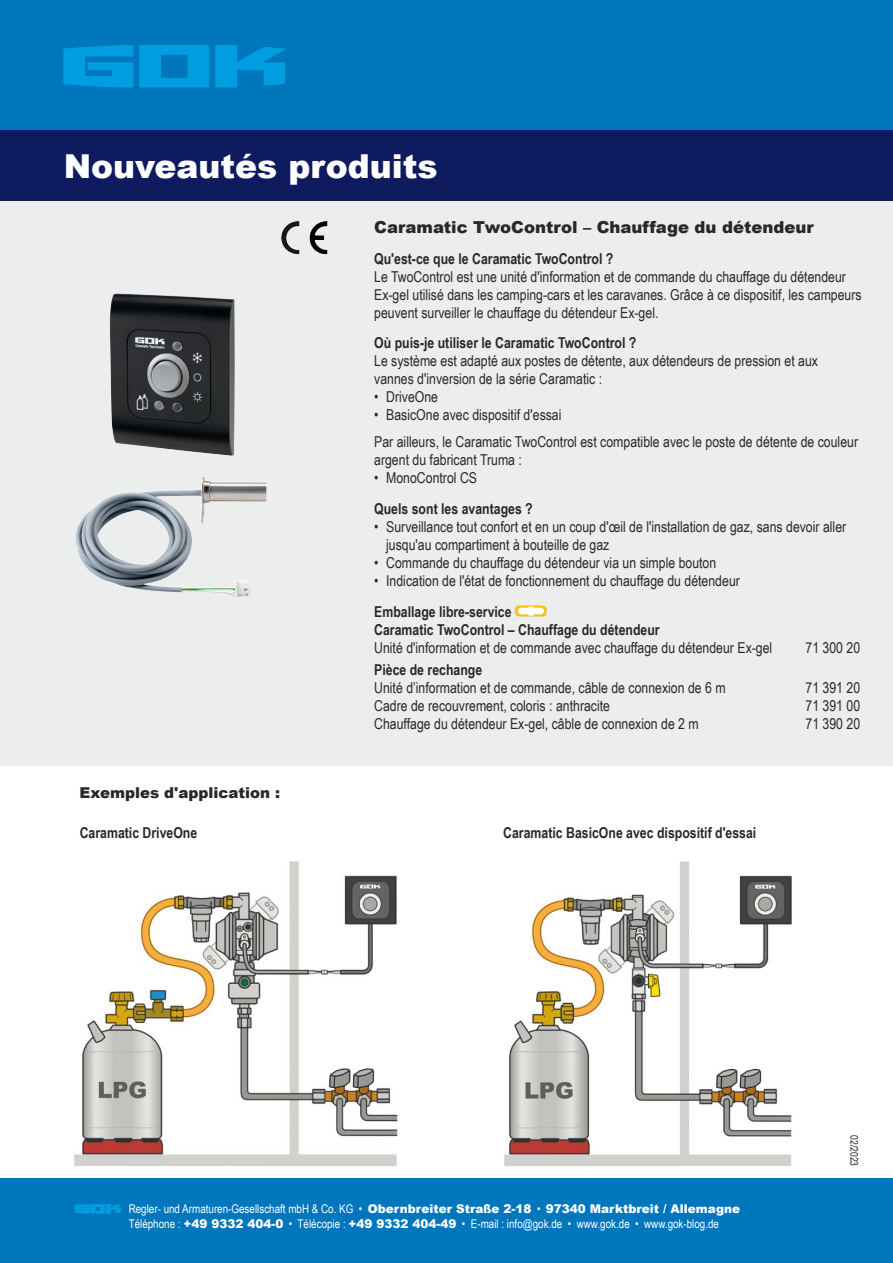
<style>
.page{position:relative;width:893px;height:1263px;background:#fff}
.page>*{position:absolute;margin:0;border:0;box-sizing:border-box;transform-origin:0 0}
.t1{font:900 33px "Arial";color:#fff}
.t2{font:900 16.5px "Arial";color:#282829}
.t3{font:15px/18px "Arial Narrow";color:#282829}
.t4{font:700 15px/18px "Arial Narrow";color:#282829}
.t5{font:900 15px "Arial";color:#282829}
.t6{font:12px "Arial Narrow";color:#fff}
.t7{font:900 12px "Arial";color:#fff}
.t8{font:10.5px "Arial Narrow";color:#282829}
.s1{font-family:"Arial Narrow";font-weight:400}
.s2{font-family:"Arial";font-weight:900}
</style>
<div class="page">
<div style="left:0;top:0;width:893px;height:208px;background:#0076bd"></div>
<div style="left:0;top:198px;width:893px;height:567px;background:#eceded"></div>
<div style="left:0;top:1178px;width:893px;height:85px;background:#0076bd"></div>
<div style="left:0;top:130px;width:893px;height:70px;background:#0f1b5f"></div>
<svg style="left:215px;top:46px;width:70px;height:41px"></svg>
<svg style="left:64px;top:45px;width:69px;height:42px"></svg>
<svg style="left:140px;top:45px;width:69px;height:42px"></svg>
<img style="left:504px;top:861px;width:288px;height:305px">
<img style="left:515px;top:605px;width:31px;height:11px">
<img style="left:74px;top:861px;width:324px;height:305px">
<img style="left:75px;top:293px;width:176px;height:304px">
<svg style="left:75px;top:1204px;width:45px;height:9px"></svg>
<img style="left:281px;top:221px;width:46px;height:33px">
<h1 class="t1" style="left:64px;top:142px;width:375px">Nouveautés produits</h1>
<p class="t2" style="left:374px;top:215px;width:441px">Caramatic TwoControl – Chauffage du détendeur</p>
<p class="t4" style="left:374px;top:249px;width:241px">Qu'est-ce que le Caramatic TwoControl ?</p>
<p class="t3" style="left:374px;top:267px;width:489px">Le TwoControl est une unité d'information et de commande du chauffage du détendeur<br>Ex-gel utilisé dans les camping-cars et les caravanes. Grâce à ce dispositif, les campeurs peuvent surveiller le chauffage du détendeur Ex-gel.</p>
<p class="t4" style="left:374px;top:333px;width:264px">Où puis-je utiliser le Caramatic TwoControl ?</p>
<p class="t3" style="left:374px;top:352px;width:445px">Le système est adapté aux postes de détente, aux détendeurs de pression et aux vannes d'inversion de la série Caramatic :</p>
<p class="t3" style="left:374px;top:388px;width:65px">• DriveOne</p>
<p class="t3" style="left:374px;top:401px;width:485px;line-height:26.5px">• BasicOne avec dispositif d'essai<br>Par ailleurs, le Caramatic TwoControl est compatible avec le poste de détente de couleur</p>
<p class="t3" style="left:374px;top:450px;width:149px">argent du fabricant Truma :</p>
<p class="t3" style="left:374px;top:468px;width:104px">• MonoControl CS</p>
<p class="t4" style="left:374px;top:499px;width:160px">Quels sont les avantages ?</p>
<p class="t3" style="left:386px;top:517px;width:462px;text-indent:-12px">• Surveillance tout confort et en un coup d'œil de l'installation de gaz, sans devoir aller jusqu'au compartiment à bouteille de gaz</p>
<p class="t3" style="left:374px;top:553px;width:344px">• Commande du chauffage du détendeur via un simple bouton</p>
<p class="t3" style="left:374px;top:571px;width:367px">• Indication de l'état de fonctionnement du chauffage du détendeur</p>
<p class="t4" style="left:374px;top:601px;width:287px">Emballage libre-service<br>Caramatic TwoControl – Chauffage du détendeur</p>
<p class="t3" style="left:374px;top:638px;width:400px">Unité d'information et de commande avec chauffage du détendeur Ex-gel</p>
<p class="t3" style="left:805px;top:638px;width:56px">71 300 20</p>
<p class="t4" style="left:374px;top:660px;width:110px">Pièce de rechange</p>
<p class="t3" style="left:374px;top:678px;width:353px">Unité d’information et de commande, câble de connexion de 6 m</p>
<p class="t3" style="left:805px;top:678px;width:56px">71 391 20</p>
<p class="t3" style="left:374px;top:696px;width:237px">Cadre de recouvrement, coloris : anthracite</p>
<p class="t3" style="left:805px;top:696px;width:56px">71 391 00</p>
<p class="t3" style="left:374px;top:714px;width:326px">Chauffage du détendeur Ex-gel, câble de connexion de 2 m</p>
<p class="t3" style="left:805px;top:714px;width:56px">71 390 20</p>
<p class="t5" style="left:79px;top:781px;width:202px">Exemples d'application :</p>
<p class="t4" style="left:80px;top:823px;width:119px">Caramatic DriveOne</p>
<p class="t4" style="left:503px;top:823px;width:255px">Caramatic BasicOne avec dispositif d'essai</p>
<p class="t7" style="left:129px;top:1200px;width:613px"><span class="s1">Regler- und Armaturen-Gesellschaft mbH &amp; Co. KG •</span> Obernbreiter Straße 2-18 <span class="s1">•</span> 97340 Marktbreit / Allemagne</p>
<p class="t6" style="left:129px;top:1214px;width:592px">Téléphone : <span class="s2">+49 9332 404-0</span> • Télécopie : <span class="s2">+49 9332 404-49</span> • E-mail : info@gok.de • www.gok.de • www.gok-blog.de</p>
<p class="t8" style="left:862px;top:1135px;width:33px;rotate:90deg">02/2023</p>
</div>
